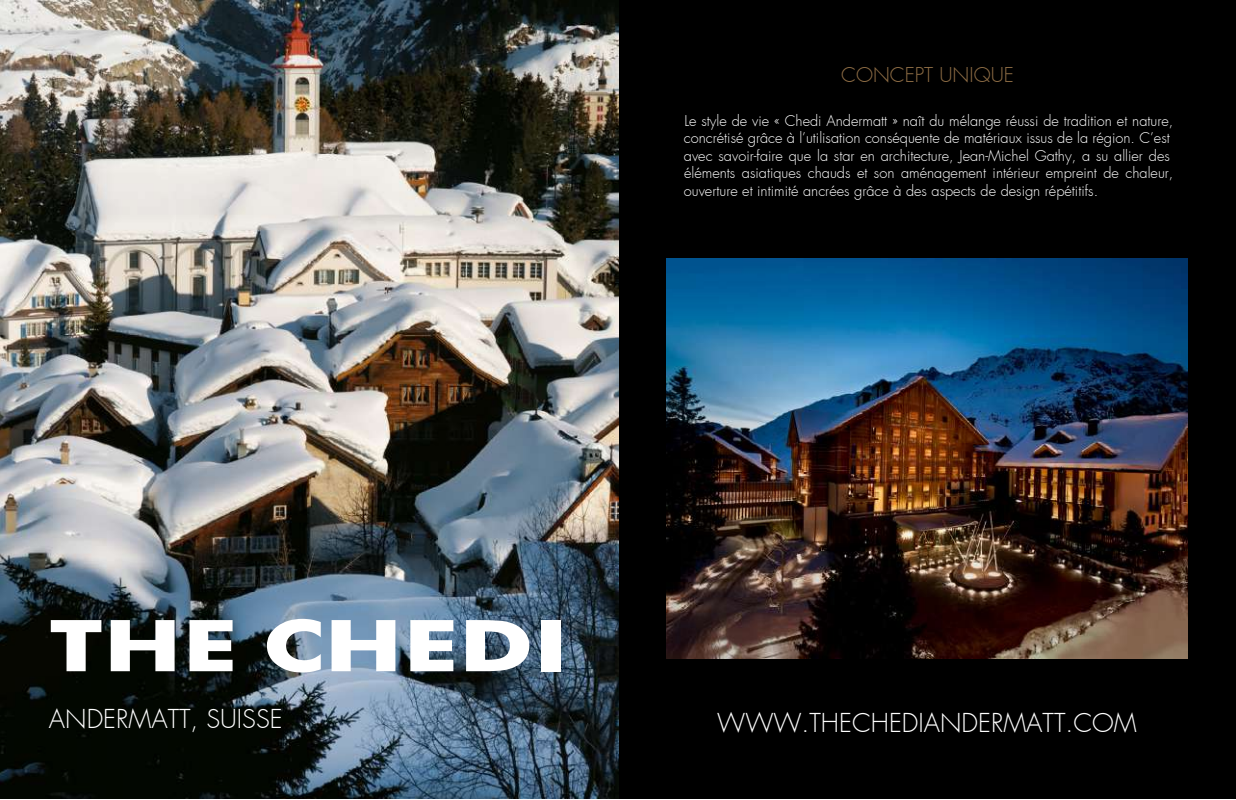
<style>
.page{position:relative;width:1236px;height:800px;background:#fff}
.page>*{position:absolute;margin:0;border:0;box-sizing:border-box;transform-origin:0 0}
.t1{font:700 71.6px "Futura BT";color:#fff;scale:1.37 1}
.t2{font:300 25.4px "Futura";color:#fff}
.t3{font:300 20px "Futura";color:#8e6d45}
.t4{font:300 14.6px/17.4px "Futura";color:#fff}
</style>
<div class="page">
<div style="left:618px;top:0;width:618px;height:798px;background:#000"></div>
<img style="left:0;top:0;width:618px;height:798px">
<img style="left:666px;top:258px;width:522px;height:400px">
<h3 class="t3" style="left:841px;top:62px;width:174px">CONCEPT UNIQUE</h3>
<p class="t4" style="left:684px;top:112px;width:491px">Le style de vie « Chedi Andermatt » naît du mélange réussi de tradition et nature, concrétisé grâce à l’utilisation conséquente de matériaux issus de la région. C’est avec savoir-faire que la star en architecture, Jean-Michel Gathy, a su allier des éléments asiatiques chauds et son aménagement intérieur empreint de chaleur, ouverture et intimité ancrées grâce à des aspects de design répétitifs.</p>
<h1 class="t1" style="left:49px;top:602px;width:381px">THE CHEDI</h1>
<h2 class="t2" style="left:49px;top:702px;width:235px">ANDERMATT, SUISSE</h2>
<h2 class="t2" style="left:717px;top:706px;width:421px">WWW.THECHEDIANDERMATT.COM</h2>
</div>
